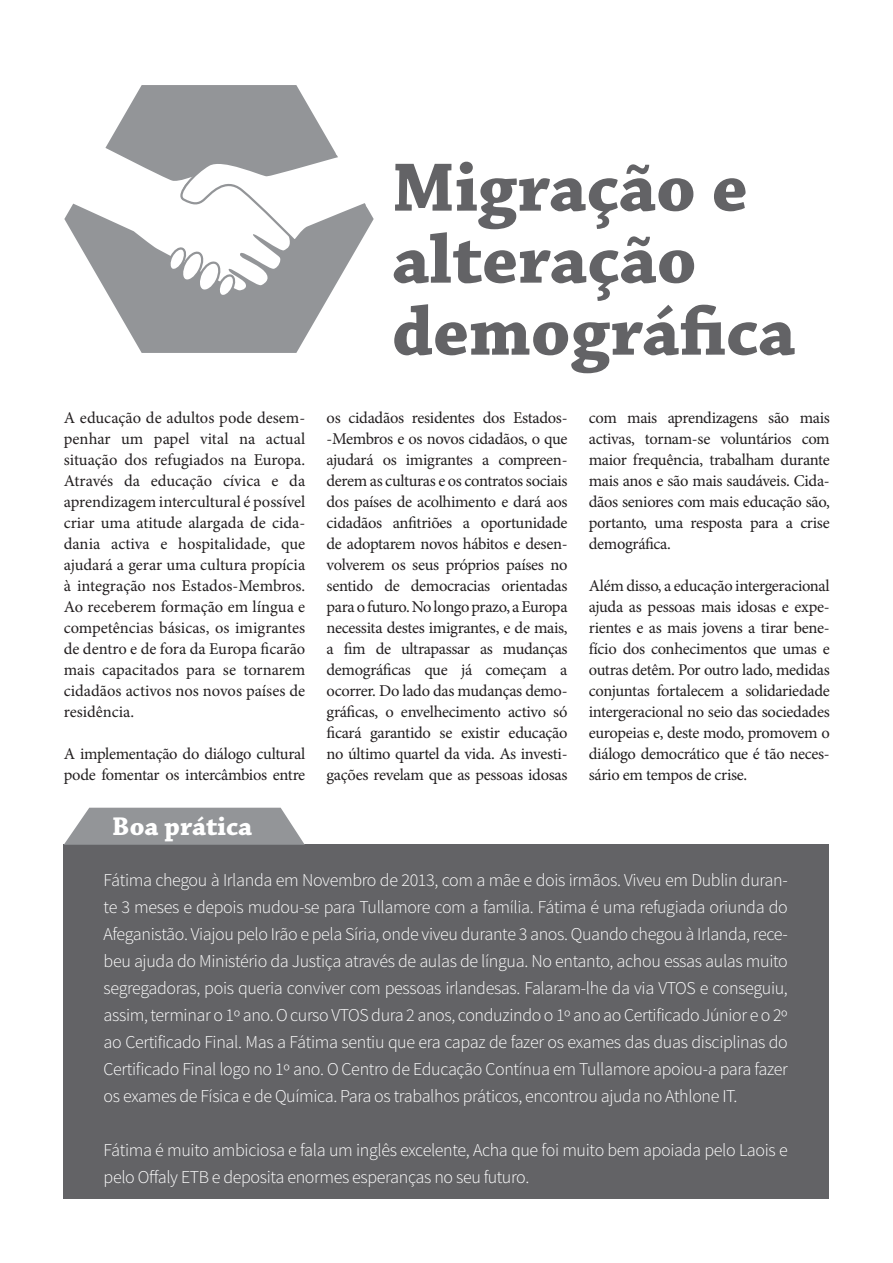
<style>
.page{position:relative;width:893px;height:1263px;background:#fff}
.page>*{position:absolute;margin:0;border:0;box-sizing:border-box;transform-origin:0 0}
.otsikko{font:700 72px "Chaparral Pro";color:#636366}
.otsikko-2{font:700 27px "Chaparral Pro";color:#fff}
.boksi{font:300 18px/27px "Source Sans Pro";letter-spacing:-.02em;color:#fff;text-align:justify}
.leipis{font:16.5px/21px "Minion Pro";letter-spacing:-.02em;color:#231f20;text-align:justify}
</style>
<div class="page">
<svg style="left:64px;top:85px;width:265px;height:268px;fill:#939598"></svg>
<svg style="left:73px;top:142px;width:301px;height:155px"></svg>
<div style="left:64px;top:845px;width:765px;height:354px;background:#636366"></div>
<svg style="left:64px;top:808px;width:241px;height:37px"></svg>
<p class="leipis" style="left:64px;top:407px;width:243px">A educação de adultos pode desem&shy;penhar um papel vital na actual situação dos refugiados na Europa.<br>Através da educação cívica e da aprendizagem intercultural é possível criar uma atitude alargada de cida&shy;dania activa e hospitalidade, que ajudará a gerar uma cultura propícia à integração nos Estados-Membros.<br>Ao receberem formação em língua e competências básicas, os imigrantes de dentro e de fora da Europa ficarão mais capacitados para se tornarem cidadãos activos nos novos países de residência.</p>
<p class="leipis" style="left:64px;top:743px;width:243px">A implementação do diálogo cultural pode fomentar os intercâmbios entre</p>
<p class="otsikko" style="left:392px;top:145px;width:357px">Migração e</p>
<p class="otsikko" style="left:392px;top:217px;width:306px">alteração</p>
<p class="otsikko" style="left:392px;top:289px;width:405px">demográfica</p>
<p class="leipis" style="left:327px;top:407px;width:242px">os cidadãos residentes dos Estados--Membros e os novos cidadãos, o que ajudará os imigrantes a compreen&shy;derem as culturas e os contratos sociais dos países de acolhimento e dará aos cidadãos anfitriões a oportunidade de adoptarem novos hábitos e desen&shy;volverem os seus próprios países no sentido de democracias orientadas para o futuro. No longo prazo, a Europa necessita destes imigrantes, e de mais, a fim de ultrapassar as mudanças demográficas que já começam a ocorrer. Do lado das mudanças demo&shy;gráficas, o envelhecimento activo só ficará garantido se existir educação no último quartel da vida. As investi&shy;gações revelam que as pessoas idosas</p>
<p class="leipis" style="left:589px;top:407px;width:242px">com mais aprendizagens são mais activas, tornam-se voluntários com maior frequência, trabalham durante mais anos e são mais saudáveis. Cida&shy;dãos seniores com mais educação são, portanto, uma resposta para a crise demográfica.</p>
<p class="leipis" style="left:589px;top:575px;width:242px">Além disso, a educação intergeracional ajuda as pessoas mais idosas e expe&shy;rientes e as mais jovens a tirar bene&shy;fício dos conhecimentos que umas e outras detêm. Por outro lado, medidas conjuntas fortalecem a solidariedade intergeracional no seio das sociedades europeias e, deste modo, promovem o diálogo democrático que é tão neces&shy;sário em tempos de crise.</p>
<p class="otsikko-2" style="left:112px;top:811px;width:142px">Boa prática</p>
<p class="boksi" style="left:104px;top:867px;width:686px">Fátima chegou à Irlanda em Novembro de 2013, com a mãe e dois irmãos. Viveu em Dublin duran&shy;te 3 meses e depois mudou-se para Tullamore com a família. Fátima é uma refugiada oriunda do Afeganistão. Viajou pelo Irão e pela Síria, onde viveu durante 3 anos. Quando chegou à Irlanda, rece&shy;beu ajuda do Ministério da Justiça através de aulas de língua. No entanto, achou essas aulas muito segregadoras, pois queria conviver com pessoas irlandesas. Falaram-lhe da via VTOS e conseguiu, assim, terminar o 1º ano. O curso VTOS dura 2 anos, conduzindo o 1º ano ao Certificado Júnior e o 2º ao Certificado Final. Mas a Fátima sentiu que era capaz de fazer os exames das duas disciplinas do Certificado Final logo no 1º ano. O Centro de Educação Contínua em Tullamore apoiou-a para fazer os exames de Física e de Química. Para os trabalhos práticos, encontrou ajuda no Athlone IT.</p>
<p class="boksi" style="left:104px;top:1137px;width:686px">Fátima é muito ambiciosa e fala um inglês excelente, Acha que foi muito bem apoiada pelo Laois e pelo Offaly ETB e deposita enormes esperanças no seu futuro.</p>
</div>
